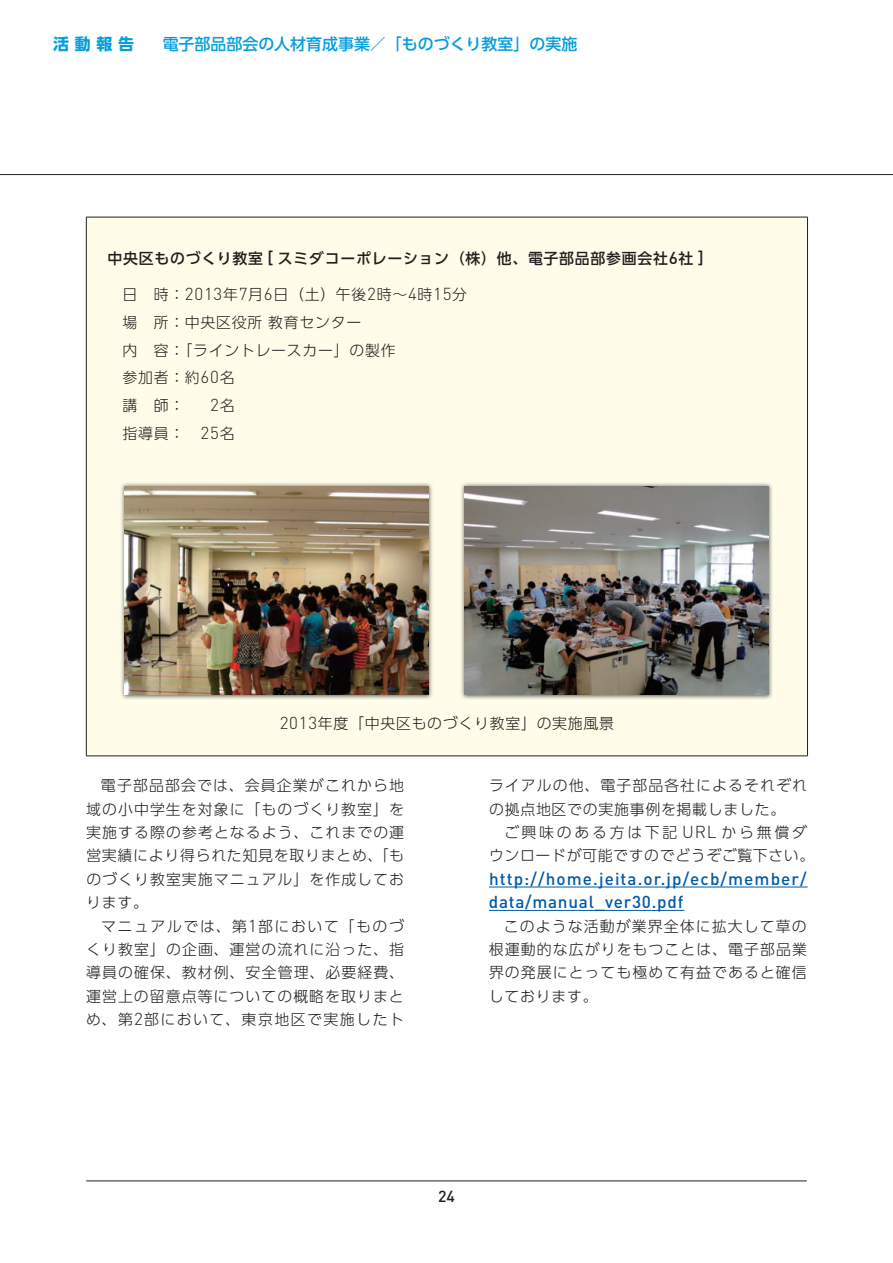
<style>
.page{position:relative;width:893px;height:1263px;background:#fff}
.page>*{position:absolute;margin:0;border:0;box-sizing:border-box;transform-origin:0 0}
.t1{font:500 17.1px/23.4px "DIN";letter-spacing:.065em;color:#015aaa}
.t2{font:300 17.1px "DIN";color:#231f20}
.t3{font:15.9px "UD Shin Go Pro Medium 90 pv RKSJ H";color:#069edb}
.t4{font:15.9px "UD Shin Go Pro Bold 90 pv RKSJ H";color:#069edb}
.t5{font:500 15.9px "DIN";color:#231f20}
.t6{font:14.85px/23.4px "UD Shin Go Pro Light 90 pv RKSJ H";letter-spacing:.07em;color:#231f20;text-align:justify}
.t7{font:14.85px/27.6px "UD Shin Go Pro Light 90 pv RKSJ H";letter-spacing:.05em;color:#231f20}
.t8{font:14.85px/23.4px "UD Shin Go Pro Light 90 pv RKSJ H";letter-spacing:.045em;color:#231f20;text-align:center}
.t9{font:14.85px "UD Shin Go Pro Medium 90 pv RKSJ H";letter-spacing:.05em;color:#231f20}
.s1{font-family:"DIN";font-weight:500;font-size:17.1px}
.s2{font-family:"DIN";font-weight:300;font-size:17.1px}
.s3{font-family:"UD Shin Go Pro Light 90 pv RKSJ H";font-weight:400;font-size:14.85px}
</style>
<div class="page">
<hr style="left:489px;top:887px;width:319px;height:1px;background:#015aaa">
<hr style="left:489px;top:910px;width:195px;height:1px;background:#015aaa">
<hr style="left:0;top:174px;width:893px;height:1px;background:#231f20">
<div style="left:86px;top:217px;width:721px;height:539px;background:#fffde9"></div>
<hr style="left:86px;top:217px;width:722px;height:1px;background:#231f20">
<hr style="left:86px;top:217px;width:1px;height:539px;background:#231f20">
<hr style="left:807px;top:217px;width:1px;height:539px;background:#231f20">
<hr style="left:86px;top:756px;width:722px;height:1px;background:#231f20">
<img style="left:121px;top:483px;width:311px;height:216px">
<img style="left:125px;top:486px;width:304px;height:209px">
<img style="left:461px;top:483px;width:311px;height:216px">
<img style="left:465px;top:486px;width:304px;height:209px">
<hr style="left:86px;top:1181px;width:721px;height:1px;background:#231f20">
<p class="t4" style="left:53px;top:38px;width:82px">活動報告</p>
<p class="t3" style="left:163px;top:38px;width:416px">電子部品部会の人材育成事業／「ものづくり教室」の実施</p>
<p class="t9" style="left:108px;top:253px;width:598px">中央区ものづくり教室 <span class="s1">[</span> スミダコーポレーション（株）他、電子部品部参画会社<span class="s1">6</span>社 <span class="s1">]</span></p>
<p class="t7" style="left:122px;top:283px;width:346px">日　時：<span class="s2">2013</span>年<span class="s2">7</span>月<span class="s2">6</span>日（土）午後<span class="s2">2</span>時～<span class="s2">4</span>時<span class="s2">15</span>分場　所：中央区役所教育センター<br>内　容：「ライントレースカー」の製作<br>参加者：約<span class="s2">60</span>名<br>講　師：</p>
<p class="t2" style="left:210px;top:399px;width:26px">2<span class="s3">名</span></p>
<p class="t6" style="left:122px;top:423px;width:114px">指導員：　<span class="s2">25</span>名</p>
<p class="t7" style="left:280px;top:711px;width:336px"><span class="s2">2013</span>年度「中央区ものづくり教室」の実施風景</p>
<p class="t6" style="left:86px;top:776px;width:320px;text-indent:15px">電子部品部会では、会員企業がこれから地域の小中学生を対象に「ものづくり教室」を実施する際の参考となるよう、これまでの運営実績により得られた知見を取りまとめ、「ものづくり教室実施マニュアル」を作成しております。</p>
<p class="t6" style="left:86px;top:916px;width:319px;text-indent:15px">マニュアルでは、第<span class="s2">1</span>部において「ものづくり教室」の企画、運営の流れに沿った、指導員の確保、教材例、安全管理、必要経費、運営上の留意点等についての概略を取りまとめ、第<span class="s2">2</span>部において、東京地区で実施したト</p>
<p class="t6" style="left:489px;top:776px;width:319px">ライアルの他、電子部品各社によるそれぞれの拠点地区での実施事例を掲載しました。</p>
<p class="t8" style="left:489px;top:823px;width:327px">ご興味のある方は下記 <span class="s2">URL</span> から無償ダ<br>ウンロードが可能ですのでどうぞご覧下さい。</p>
<p class="t1" style="left:489px;top:869px;width:319px">http://home.jeita.or.jp/ecb/member/ data/manual_ver30.pdf</p>
<p class="t6" style="left:489px;top:916px;width:319px;text-indent:15px">このような活動が業界全体に拡大して草の根運動的な広がりをもつことは、電子部品業界の発展にとっても極めて有益であると確信しております。</p>
<p class="t5" style="left:438px;top:1190px;width:18px">24</p>
</div>
